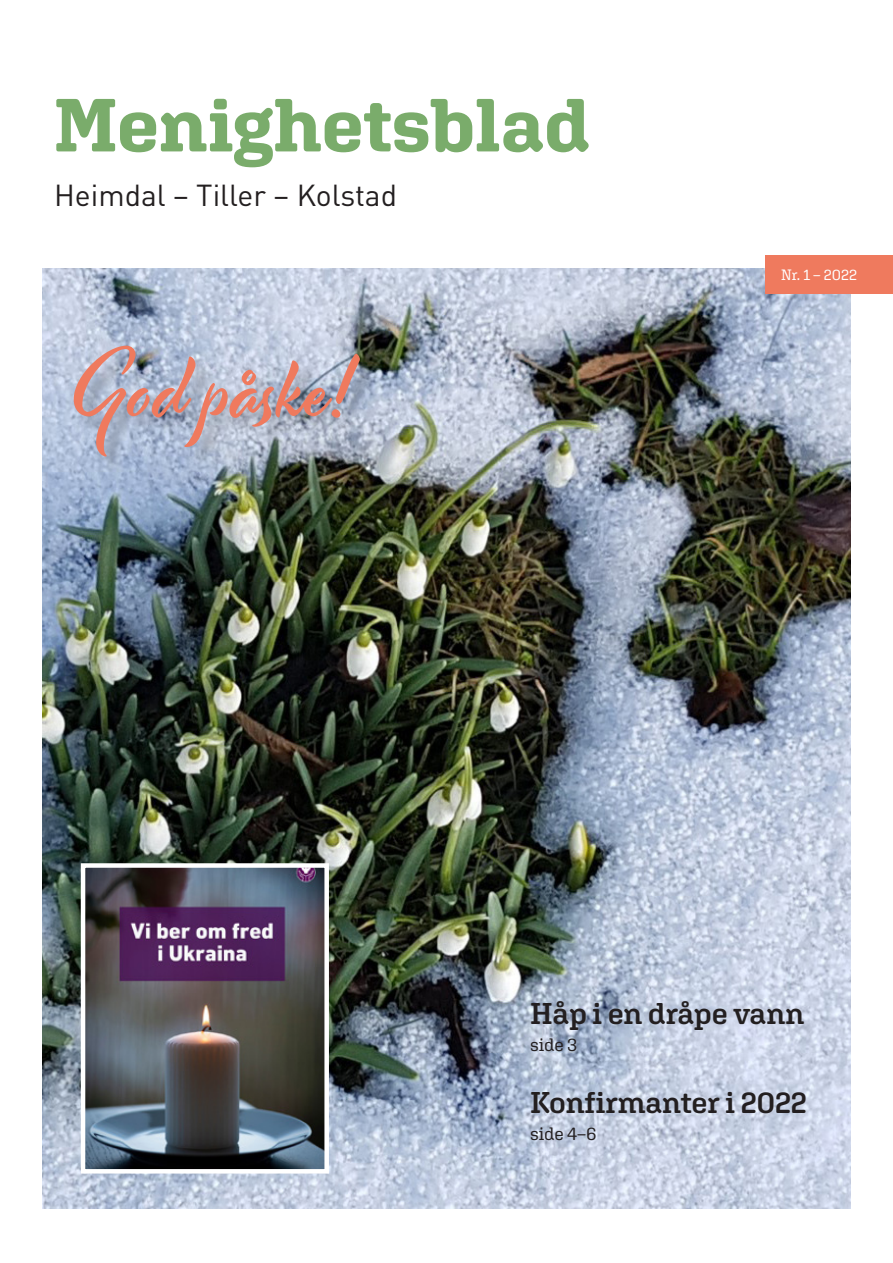
<style>
.page{position:relative;width:893px;height:1263px;background:#fff}
.page>*{position:absolute;margin:0;border:0;box-sizing:border-box;transform-origin:0 0}
.t1{font:84px "Modish";color:#ef7a5e}
.t2{font:700 75px "Aglet Slab";letter-spacing:-.005em;color:#7aac6b}
.Brødtekst{font:600 30px "Aglet Slab";letter-spacing:-.01em;color:#231f20}
.t3{font:30px "DIN Pro";color:#231f20}
.Brødtekst-2{font:18px "Aglet Slab";letter-spacing:-.015em;color:#231f20}
.t4{font:15px "Aglet Slab";color:#fff}
</style>
<div class="page">
<img style="left:43px;top:269px;width:807px;height:940px">
<div style="left:765px;top:255px;width:128px;height:38px;background:#ef7a5e"></div>
<div style="left:75px;top:347px;width:304px;height:128px;background:#231f20;opacity:.25"></div>
<img style="left:86px;top:868px;width:238px;height:300px">
<div style="left:81px;top:863px;width:248px;height:310px;border:4px solid #fff"></div>
<p class="t2" style="left:54px;top:80px;width:538px">Menighetsblad</p>
<p class="t3" style="left:54px;top:171px;width:345px">Heimdal – Tiller – Kolstad</p>
<p class="t1" style="left:74px;top:336px;width:279px">God påske!</p>
<p class="t4" style="left:781px;top:266px;width:77px">Nr. 1 – 2022</p>
<p class="Brødtekst" style="left:530px;top:995px;width:276px">Håp i en dråpe vann</p>
<p class="Brødtekst-2" style="left:530px;top:1034px;width:49px">side 3</p>
<p class="Brødtekst" style="left:530px;top:1084px;width:278px">Konfirmanter i 2022</p>
<p class="Brødtekst-2" style="left:530px;top:1123px;width:68px">side 4–6</p>
</div>
